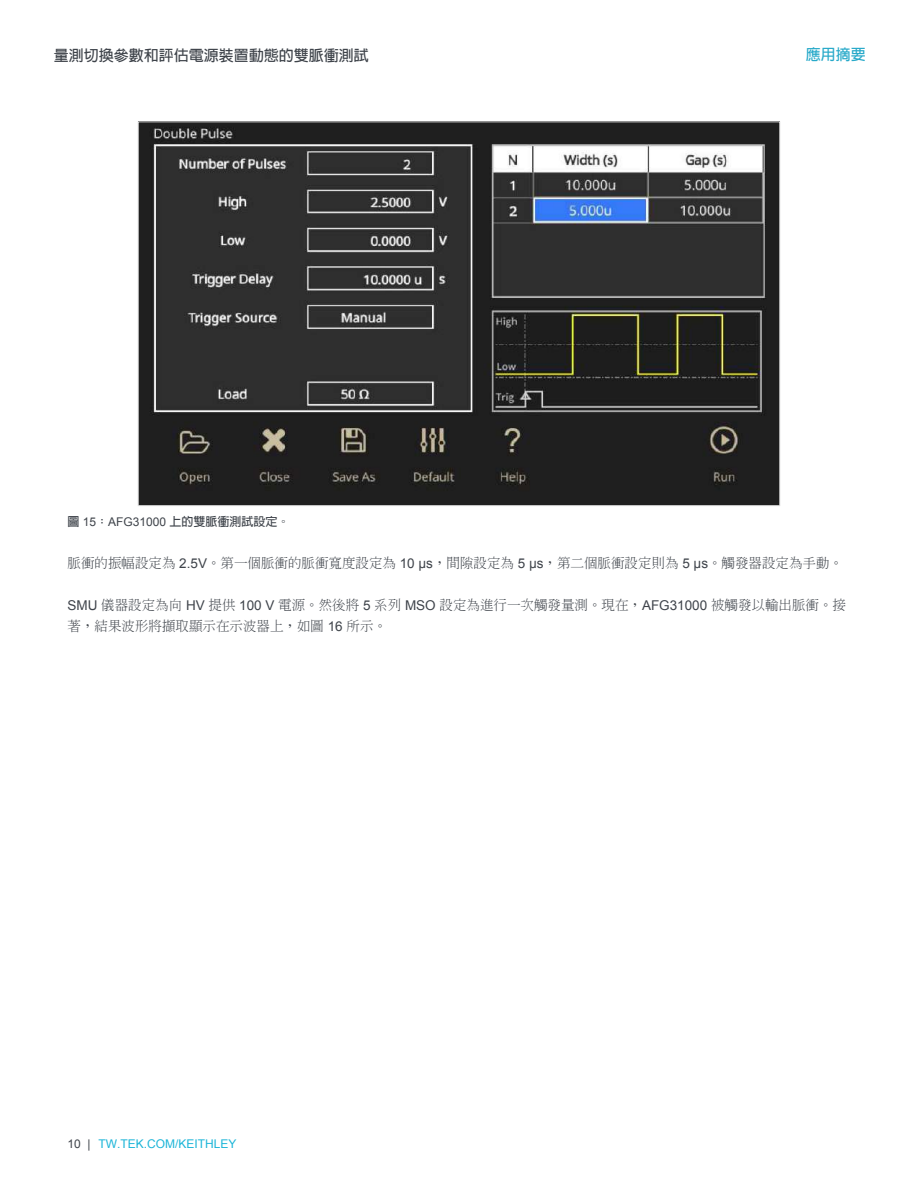
<style>
.page{position:relative;width:918px;height:1188px;background:#fff}
.page>*{position:absolute;margin:0;border:0;box-sizing:border-box;transform-origin:0 0}
.t1{font:700 15px "Lin Gothic";color:#3e434a}
.t2{font:700 15px "Lin Gothic";color:#27a9c9}
.t3{font:300 13.5px/21px "Adobe Ming Std";color:#3e434a}
.t4{font:700 12px "Lin Gothic";color:#3e434a}
.t5{font:12px "Arial";color:#1cb5d8}
.s1{font-family:"Arial";font-weight:400}
.s2{color:#3e434a}
</style>
<div class="page">
<img style="left:140px;top:124px;width:638px;height:380px">
<p class="t1" style="left:54px;top:48px;width:317px">量測切換參數和評估電源裝置動態的雙脈衝測試</p>
<p class="t2" style="left:806px;top:47px;width:61px">應用摘要</p>
<p class="t4" style="left:68px;top:515px;width:224px">圖 <span class="s1">15</span>：<span class="s1">AFG31000</span> 上的雙脈衝測試設定。</p>
<p class="t3" style="left:68px;top:552px;width:777px">脈衝的振幅設定為 <span class="s1">2.5V</span>。第一個脈衝的脈衝寬度設定為 <span class="s1">10 µs</span>，間隙設定為 <span class="s1">5 µs</span>，第二個脈衝設定則為 <span class="s1">5 µs</span>。觸發器設定為手動。</p>
<p class="t3" style="left:68px;top:594px;width:780px"><span class="s1">SMU</span> 儀器設定為向 <span class="s1">HV</span> 提供 <span class="s1">100 V</span> 電源。然後將 <span class="s1">5</span> 系列 <span class="s1">MSO</span> 設定為進行一次觸發量測。現在，<span class="s1">AFG31000</span> 被觸發以輸出脈衝。接著，結果波形將擷取顯示在示波器上，如圖 <span class="s1">16</span> 所示。</p>
<p class="t5" style="left:68px;top:1135px;width:170px"><span class="s2">10 |</span> TW.TEK.COM/KEITHLEY</p>
</div>
